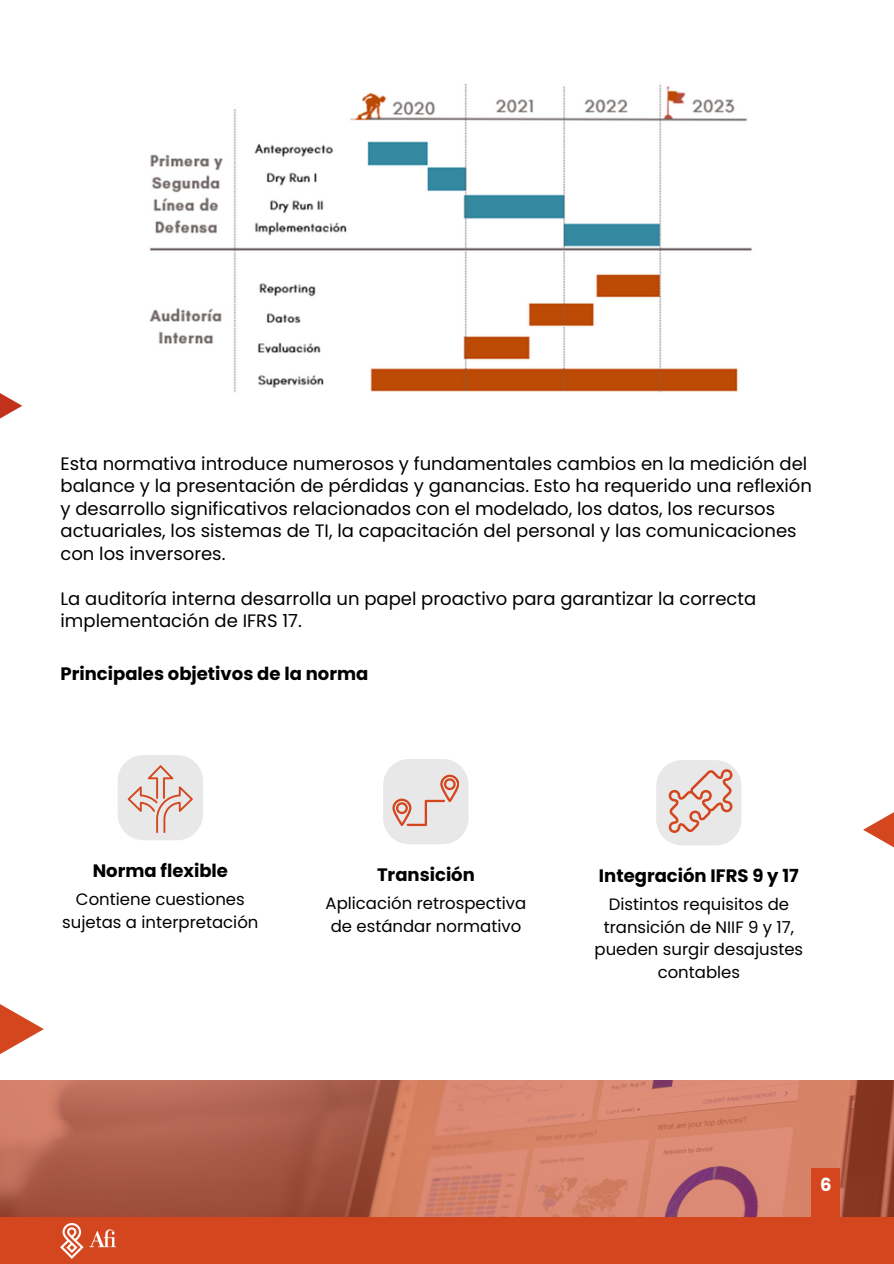
<style>
.page{position:relative;width:894px;height:1264px;background:#fff}
.page>*{position:absolute;margin:0;border:0;box-sizing:border-box;transform-origin:0 0}
.t1{font:18px/22.5px "Poppins";color:#000}
.t2{font:700 18px "Poppins";color:#000}
.t3{font:700 18px "Poppins";color:#fff}
.t4{font:16.5px/22.5px "Poppins";color:#000;text-align:center}
</style>
<div class="page">
<svg style="left:0;top:1004px;width:44px;height:50px"></svg>
<svg style="left:863px;top:812px;width:30px;height:35px"></svg>
<svg style="left:0;top:1080px;width:893px;height:137px;background:#bf6e5a"></svg>
<div style="left:811px;top:1168px;width:28px;height:95px;background:#d3461e"></div>
<div style="left:0;top:1217px;width:893px;height:46px;background:#d3461e"></div>
<img style="left:60px;top:1223px;width:55px;height:34px">
<img style="left:149px;top:83px;width:603px;height:310px">
<div style="left:118px;top:755px;width:85px;height:85px;background:#e8e8e8;border-radius:26px"></div>
<div style="left:383px;top:759px;width:85px;height:85px;background:#e8e8e8;border-radius:26px"></div>
<div style="left:656px;top:760px;width:85px;height:85px;background:#e8e8e8;border-radius:26px"></div>
<svg style="left:392px;top:774px;width:66px;height:52px"></svg>
<svg style="left:128px;top:765px;width:65px;height:67px"></svg>
<svg style="left:668px;top:769px;width:64px;height:63px"></svg>
<p class="t1" style="left:60px;top:452px;width:752px">Esta normativa introduce numerosos y fundamentales cambios en la medición del balance y la presentación de pérdidas y ganancias. Esto ha requerido una reflexión y desarrollo significativos relacionados con el modelado, los datos, los recursos actuariales, los sistemas de TI, la capacitación del personal y las comunicaciones con los inversores.</p>
<p class="t1" style="left:60px;top:587px;width:697px">La auditoría interna desarrolla un papel proactivo para garantizar la correcta implementación de IFRS 17.</p>
<p class="t2" style="left:60px;top:661px;width:309px">Principales objetivos de la norma</p>
<p class="t2" style="left:93px;top:858px;width:137px">Norma flexible</p>
<p class="t4" style="left:62px;top:888px;width:197px">Contiene cuestiones sujetas a interpretación</p>
<p class="t2" style="left:377px;top:862px;width:99px">Transición</p>
<p class="t4" style="left:325px;top:892px;width:202px">Aplicación retrospectiva de estándar normativo</p>
<p class="t2" style="left:598px;top:863px;width:201px">Integración IFRS 9 y 17</p>
<p class="t4" style="left:594px;top:893px;width:210px">Distintos requisitos de transición de NIIF 9 y 17, pueden surgir desajustes contables</p>
<p class="t3" style="left:819px;top:1172px;width:13px">6</p>
</div>
